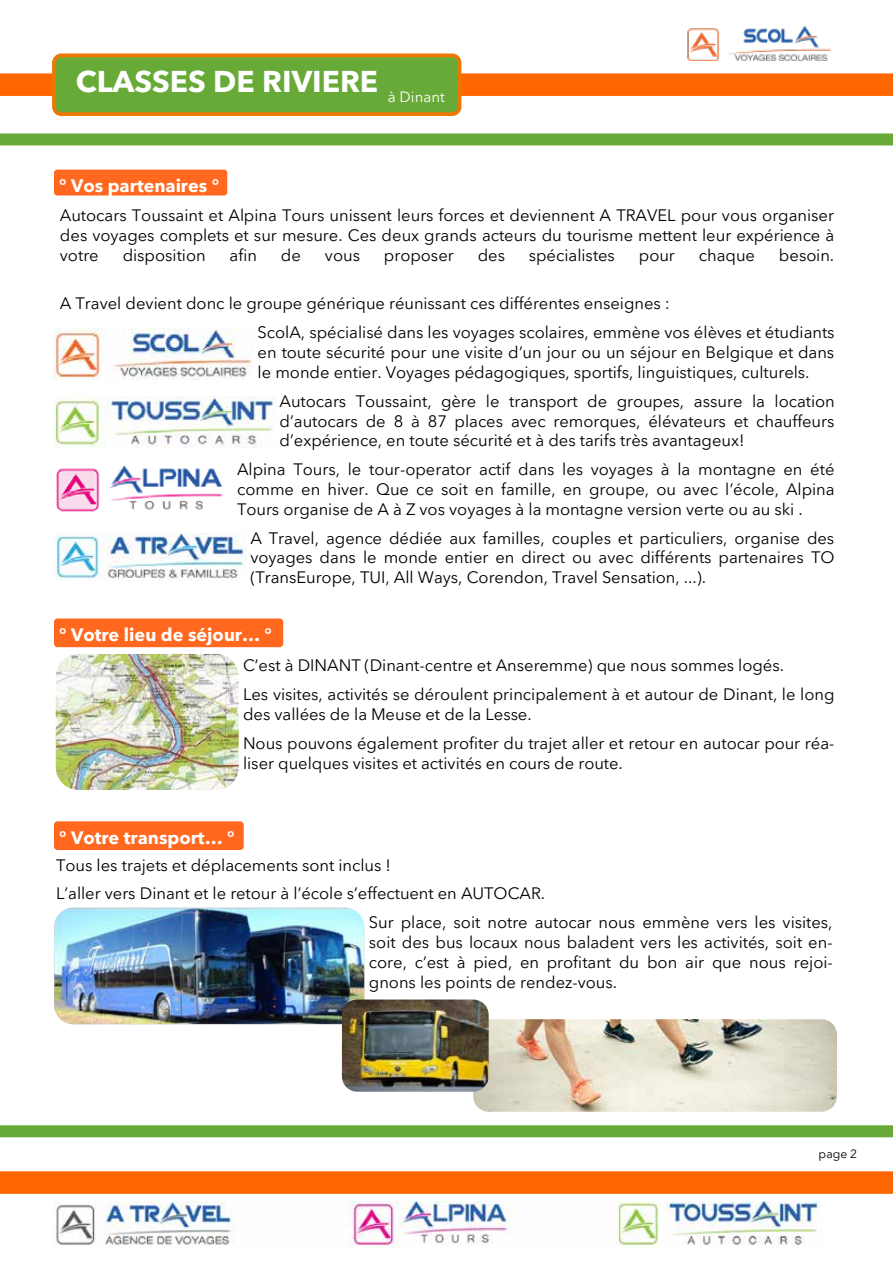
<style>
.page{position:relative;width:893px;height:1263px;background:#fff}
.page>*{position:absolute;margin:0;border:0;box-sizing:border-box;transform-origin:0 0}
.t1{font:700 30px "Avenir Next LT Pro";color:#fff}
.t2{font:700 18px "Avenir Next LT Pro";color:#fff}
.t3{font:16.65px "Avenir Next LT Pro";color:#000}
.t4{font:16.5px/19.8px "Avenir Next LT Pro";color:#000}
.t5{font:12px "Avenir Next LT Pro";color:#000}
</style>
<div class="page">
<div style="left:0;top:73px;width:893px;height:23px;background:#f60"></div>
<div style="left:0;top:1171px;width:893px;height:23px;background:#f60"></div>
<div style="left:0;top:133px;width:893px;height:12px;background:#68aa38"></div>
<div style="left:0;top:1125px;width:893px;height:12px;background:#68aa38"></div>
<div style="left:54px;top:170px;width:173px;height:26px;background:#ff681e;border-radius:3px"></div>
<img style="left:53px;top:1202px;width:767px;height:46px">
<div style="left:52px;top:53px;width:409px;height:63px;background:#68aa38;border:4px solid #ec7802;border-radius:7px"></div>
<img style="left:54px;top:396px;width:221px;height:52px">
<img style="left:56px;top:466px;width:167px;height:46px">
<img style="left:54px;top:328px;width:199px;height:51px">
<img style="left:56px;top:533px;width:190px;height:47px">
<div style="left:54px;top:618px;width:229px;height:29px;background:#ff681e;border-radius:4px"></div>
<div style="left:54px;top:821px;width:190px;height:29px;background:#ff681e;border-radius:4px"></div>
<img style="left:54px;top:907px;width:310px;height:117px">
<img style="left:473px;top:1019px;width:364px;height:93px">
<img style="left:687px;top:27px;width:145px;height:33px">
<img style="left:56px;top:654px;width:183px;height:136px">
<img style="left:342px;top:999px;width:147px;height:93px">
<h1 class="t1" style="left:76px;top:63px;width:370px">CLASSES DE RIVIERE <sub>à</sub> <sub>Dinant</sub></h1>
<p class="t2" style="left:59px;top:175px;width:162px">° Vos partenaires °</p>
<p class="t4" style="left:60px;top:206px;width:776px;text-align:justify">Autocars Toussaint et Alpina Tours unissent leurs forces et deviennent A TRAVEL pour vous organiser des voyages complets et sur mesure. Ces deux grands acteurs du tourisme mettent leur expérience à votre</p>
<p class="t4" style="left:123px;top:245px;width:85px">disposition</p>
<p class="t4" style="left:230px;top:245px;width:29px">afin</p>
<p class="t4" style="left:281px;top:245px;width:22px">de</p>
<p class="t4" style="left:325px;top:245px;width:37px">vous</p>
<p class="t4" style="left:384px;top:245px;width:71px">proposer</p>
<p class="t4" style="left:478px;top:245px;width:29px">des</p>
<p class="t4" style="left:529px;top:245px;width:87px">spécialistes</p>
<p class="t4" style="left:639px;top:245px;width:38px">pour</p>
<p class="t4" style="left:699px;top:245px;width:58px">chaque</p>
<p class="t4" style="left:779px;top:245px;width:57px">besoin.</p>
<p class="t4" style="left:258px;top:289px;width:579px;line-height:28.8px;text-indent:-198px">A Travel devient donc le groupe générique réunissant ces différentes enseignes :<br>ScolA, spécialisé dans les voyages scolaires, emmène vos élèves et étudiants</p>
<p class="t4" style="left:258px;top:342px;width:578px">en toute sécurité pour une visite d’un jour ou un séjour en Belgique et dans le monde entier. Voyages pédagogiques, sportifs, linguistiques, culturels.</p>
<p class="t3" style="left:280px;top:391px;width:557px">Autocars Toussaint, gère le transport de groupes, assure la location</p>
<p class="t4" style="left:280px;top:411px;width:556px">d’autocars de 8 à 87 places avec remorques, élévateurs et chauffeurs d’expérience, en toute sécurité et à des tarifs très avantageux!</p>
<p class="t4" style="left:237px;top:459px;width:599px;text-align:justify">Alpina Tours, le tour-operator actif dans les voyages à la montagne en été comme en hiver. Que ce soit en famille, en groupe, ou avec l’école, Alpina Tours organise de A à Z vos voyages à la montagne version verte ou au ski .</p>
<p class="t4" style="left:250px;top:528px;width:586px;text-align:justify">A Travel, agence dédiée aux familles, couples et particuliers, organise des voyages dans le monde entier en direct ou avec différents partenaires TO (TransEurope, TUI, All Ways, Corendon, Travel Sensation, ...).</p>
<p class="t2" style="left:59px;top:624px;width:214px">° Votre lieu de séjour… °</p>
<p class="t4" style="left:243px;top:651px;width:593px;line-height:28.8px">C’est à DINANT (Dinant-centre et Anseremme) que nous sommes logés.<br>Les visites, activités se déroulent principalement à et autour de Dinant, le long</p>
<p class="t4" style="left:243px;top:700px;width:593px;line-height:28.8px">des vallées de la Meuse et de la Lesse.<br>Nous pouvons également profiter du trajet aller et retour en autocar pour réa-</p>
<p class="t4" style="left:243px;top:753px;width:381px">liser quelques visites et activités en cours de route.</p>
<p class="t2" style="left:59px;top:827px;width:177px">° Votre transport… °</p>
<p class="t4" style="left:56px;top:855px;width:336px">Tous les trajets et déplacements sont inclus !</p>
<p class="t4" style="left:56px;top:884px;width:491px">L’aller vers Dinant et le retour à l’école s’effectuent en AUTOCAR.</p>
<p class="t4" style="left:369px;top:913px;width:465px">Sur place, soit notre autocar nous emmène vers les visites,</p>
<p class="t4" style="left:369px;top:932px;width:465px">soit des bus locaux nous baladent vers les activités, soit en-</p>
<p class="t3" style="left:369px;top:952px;width:465px">core, c’est à pied, en profitant du bon air que nous rejoi-</p>
<p class="t4" style="left:369px;top:972px;width:250px">gnons les points de rendez-vous.</p>
<p class="t5" style="left:819px;top:1147px;width:40px">page 2</p>
</div>
